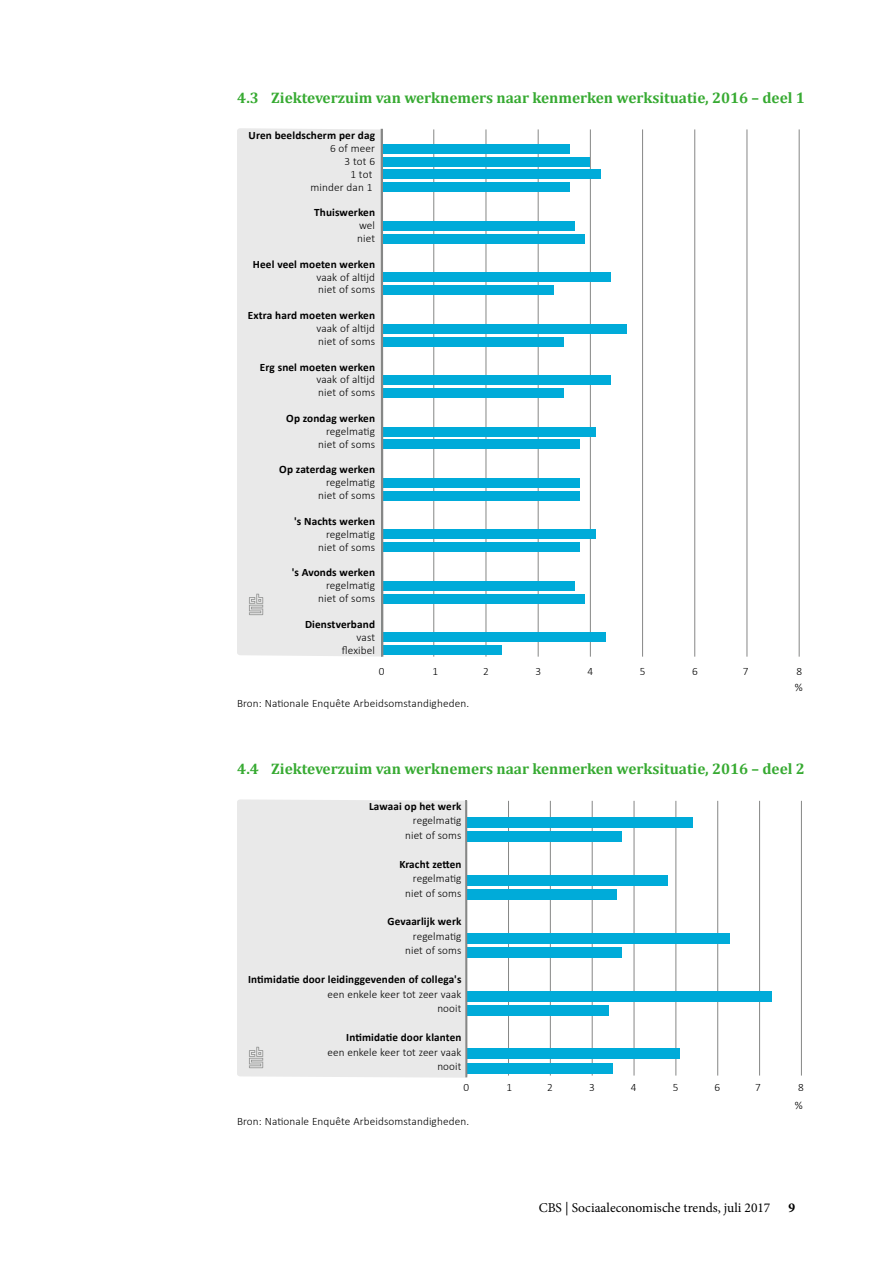
<style>
.page{position:relative;width:893px;height:1263px;background:#fff}
.page>*{position:absolute;margin:0;border:0;box-sizing:border-box;transform-origin:0 0}
.t1{font:700 15.3px "Cambria";color:#37aa32}
.t2{font:13.5px "Minion Pro";color:#000}
.t3{font:700 13.5px "Minion Pro";color:#000}
.t4{font:300 11.25px "Calibri";letter-spacing:.01em;color:#000}
.t5{font:700 11.25px "Calibri";letter-spacing:.01em;color:#000}
</style>
<div class="page">
<div style="left:237px;top:128px;width:146px;height:528px;background:#e9e9e9"></div>
<svg style="left:249px;top:594px;width:14px;height:21px"></svg>
<hr style="left:433px;top:129px;width:1px;height:528px;background:#868786">
<hr style="left:486px;top:129px;width:1px;height:528px;background:#868786">
<hr style="left:538px;top:129px;width:1px;height:528px;background:#868786">
<hr style="left:590px;top:129px;width:1px;height:528px;background:#868786">
<hr style="left:642px;top:129px;width:1px;height:528px;background:#868786">
<hr style="left:694px;top:129px;width:1px;height:528px;background:#868786">
<hr style="left:747px;top:129px;width:1px;height:528px;background:#868786">
<hr style="left:799px;top:129px;width:1px;height:528px;background:#868786">
<div style="left:382px;top:144px;width:187px;height:9px;background:#00abd9"></div>
<div style="left:382px;top:157px;width:208px;height:9px;background:#00abd9"></div>
<div style="left:382px;top:170px;width:219px;height:9px;background:#00abd9"></div>
<div style="left:382px;top:183px;width:187px;height:9px;background:#00abd9"></div>
<div style="left:382px;top:221px;width:193px;height:9px;background:#00abd9"></div>
<div style="left:382px;top:234px;width:203px;height:9px;background:#00abd9"></div>
<div style="left:382px;top:273px;width:229px;height:9px;background:#00abd9"></div>
<div style="left:382px;top:286px;width:172px;height:9px;background:#00abd9"></div>
<div style="left:382px;top:324px;width:245px;height:9px;background:#00abd9"></div>
<div style="left:382px;top:337px;width:182px;height:9px;background:#00abd9"></div>
<div style="left:382px;top:376px;width:229px;height:9px;background:#00abd9"></div>
<div style="left:382px;top:388px;width:182px;height:10px;background:#00abd9"></div>
<div style="left:382px;top:427px;width:214px;height:9px;background:#00abd9"></div>
<div style="left:382px;top:440px;width:198px;height:9px;background:#00abd9"></div>
<div style="left:382px;top:478px;width:198px;height:10px;background:#00abd9"></div>
<div style="left:382px;top:491px;width:198px;height:9px;background:#00abd9"></div>
<div style="left:382px;top:530px;width:214px;height:9px;background:#00abd9"></div>
<div style="left:382px;top:543px;width:198px;height:9px;background:#00abd9"></div>
<div style="left:382px;top:581px;width:193px;height:9px;background:#00abd9"></div>
<div style="left:382px;top:594px;width:203px;height:9px;background:#00abd9"></div>
<div style="left:382px;top:633px;width:224px;height:9px;background:#00abd9"></div>
<div style="left:382px;top:646px;width:120px;height:9px;background:#00abd9"></div>
<hr style="left:381px;top:129px;width:2px;height:528px;background:#868786">
<div style="left:237px;top:799px;width:229px;height:279px;background:#e9e9e9"></div>
<svg style="left:249px;top:1047px;width:14px;height:21px"></svg>
<hr style="left:508px;top:801px;width:1px;height:274px;background:#868786">
<hr style="left:550px;top:801px;width:1px;height:274px;background:#868786">
<hr style="left:592px;top:801px;width:1px;height:274px;background:#868786">
<hr style="left:634px;top:801px;width:1px;height:274px;background:#868786">
<hr style="left:676px;top:801px;width:1px;height:274px;background:#868786">
<hr style="left:717px;top:801px;width:1px;height:274px;background:#868786">
<hr style="left:759px;top:801px;width:1px;height:274px;background:#868786">
<hr style="left:801px;top:801px;width:1px;height:274px;background:#868786">
<div style="left:467px;top:817px;width:226px;height:11px;background:#00abd9"></div>
<div style="left:467px;top:832px;width:154px;height:10px;background:#00abd9"></div>
<div style="left:467px;top:875px;width:200px;height:10px;background:#00abd9"></div>
<div style="left:467px;top:890px;width:150px;height:10px;background:#00abd9"></div>
<div style="left:467px;top:933px;width:263px;height:10px;background:#00abd9"></div>
<div style="left:467px;top:947px;width:154px;height:11px;background:#00abd9"></div>
<div style="left:467px;top:991px;width:305px;height:10px;background:#00abd9"></div>
<div style="left:467px;top:1005px;width:142px;height:11px;background:#00abd9"></div>
<div style="left:467px;top:1049px;width:213px;height:10px;background:#00abd9"></div>
<div style="left:467px;top:1063px;width:146px;height:10px;background:#00abd9"></div>
<hr style="left:465px;top:800px;width:2px;height:277px;background:#868786">
<h1 class="t1" style="left:237px;top:88px;width:569px">4.3 Ziekteverzuim van werknemers naar kenmerken werksituatie, 2016 – deel 1</h1>
<p class="t5" style="left:249px;top:127px;width:128px">Uren beeldscherm per dag</p>
<p class="t4" style="left:330px;top:141px;width:46px">6 of meer</p>
<p class="t4" style="left:345px;top:154px;width:32px">3 tot 6</p>
<p class="t4" style="left:350px;top:167px;width:23px">1 tot</p>
<p class="t4" style="left:311px;top:180px;width:63px">minder dan 1</p>
<p class="t5" style="left:314px;top:205px;width:62px">Thuiswerken</p>
<p class="t4" style="left:359px;top:218px;width:18px">wel</p>
<p class="t4" style="left:357px;top:231px;width:19px">niet</p>
<p class="t5" style="left:253px;top:256px;width:124px">Heel veel moeten werken</p>
<p class="t4" style="left:316px;top:270px;width:60px">vaak of altijd</p>
<p class="t4" style="left:318px;top:283px;width:58px">niet of soms</p>
<p class="t5" style="left:248px;top:307px;width:129px">Extra hard moeten werken</p>
<p class="t4" style="left:316px;top:321px;width:60px">vaak of altijd</p>
<p class="t4" style="left:318px;top:334px;width:58px">niet of soms</p>
<p class="t5" style="left:260px;top:359px;width:117px">Erg snel moeten werken</p>
<p class="t4" style="left:316px;top:373px;width:60px">vaak of altijd</p>
<p class="t4" style="left:318px;top:386px;width:58px">niet of soms</p>
<p class="t5" style="left:286px;top:410px;width:90px">Op zondag werken</p>
<p class="t4" style="left:326px;top:424px;width:51px">regelmatig</p>
<p class="t4" style="left:318px;top:437px;width:58px">niet of soms</p>
<p class="t5" style="left:279px;top:462px;width:97px">Op zaterdag werken</p>
<p class="t4" style="left:326px;top:476px;width:51px">regelmatig</p>
<p class="t4" style="left:318px;top:488px;width:58px">niet of soms</p>
<p class="t5" style="left:294px;top:513px;width:82px">'s Nachts werken</p>
<p class="t4" style="left:326px;top:527px;width:51px">regelmatig</p>
<p class="t4" style="left:318px;top:540px;width:58px">niet of soms</p>
<p class="t5" style="left:292px;top:565px;width:85px">'s Avonds werken</p>
<p class="t4" style="left:326px;top:578px;width:51px">regelmatig</p>
<p class="t4" style="left:318px;top:591px;width:58px">niet of soms</p>
<p class="t5" style="left:305px;top:616px;width:71px">Dienstverband</p>
<p class="t4" style="left:357px;top:630px;width:20px">vast</p>
<p class="t4" style="left:342px;top:643px;width:35px">flexibel</p>
<p class="t4" style="left:379px;top:664px;width:7px">0</p>
<p class="t4" style="left:432px;top:664px;width:7px">1</p>
<p class="t4" style="left:483px;top:664px;width:7px">2</p>
<p class="t4" style="left:535px;top:664px;width:7px">3</p>
<p class="t4" style="left:588px;top:664px;width:7px">4</p>
<p class="t4" style="left:640px;top:664px;width:7px">5</p>
<p class="t4" style="left:692px;top:664px;width:7px">6</p>
<p class="t4" style="left:743px;top:664px;width:7px">7</p>
<p class="t4" style="left:796px;top:664px;width:7px">8</p>
<p class="t4" style="left:237px;top:696px;width:234px">Bron: Nationale Enquête Arbeidsomstandigheden.</p>
<p class="t4" style="left:795px;top:680px;width:9px">%</p>
<h1 class="t1" style="left:237px;top:759px;width:569px">4.4 Ziekteverzuim van werknemers naar kenmerken werksituatie, 2016 – deel 2</h1>
<p class="t5" style="left:369px;top:798px;width:94px">Lawaai op het werk</p>
<p class="t4" style="left:413px;top:813px;width:50px">regelmatig</p>
<p class="t4" style="left:405px;top:828px;width:58px">niet of soms</p>
<p class="t5" style="left:399px;top:856px;width:64px">Kracht zetten</p>
<p class="t4" style="left:413px;top:871px;width:50px">regelmatig</p>
<p class="t4" style="left:405px;top:886px;width:58px">niet of soms</p>
<p class="t5" style="left:388px;top:914px;width:75px">Gevaarlijk werk</p>
<p class="t4" style="left:413px;top:929px;width:50px">regelmatig</p>
<p class="t4" style="left:405px;top:944px;width:58px">niet of soms</p>
<p class="t5" style="left:248px;top:971px;width:215px">Intimidatie door leidinggevenden of collega's</p>
<p class="t4" style="left:328px;top:987px;width:135px">een enkele keer tot zeer vaak</p>
<p class="t4" style="left:437px;top:1001px;width:26px">nooit</p>
<p class="t5" style="left:346px;top:1029px;width:117px">Intimidatie door klanten</p>
<p class="t4" style="left:328px;top:1045px;width:135px">een enkele keer tot zeer vaak</p>
<p class="t4" style="left:437px;top:1059px;width:26px">nooit</p>
<p class="t4" style="left:463px;top:1080px;width:7px">0</p>
<p class="t4" style="left:506px;top:1080px;width:7px">1</p>
<p class="t4" style="left:547px;top:1080px;width:7px">2</p>
<p class="t4" style="left:589px;top:1080px;width:7px">3</p>
<p class="t4" style="left:631px;top:1080px;width:7px">4</p>
<p class="t4" style="left:673px;top:1080px;width:7px">5</p>
<p class="t4" style="left:714px;top:1080px;width:7px">6</p>
<p class="t4" style="left:755px;top:1080px;width:7px">7</p>
<p class="t4" style="left:798px;top:1080px;width:7px">8</p>
<p class="t4" style="left:237px;top:1114px;width:234px">Bron: Nationale Enquête Arbeidsomstandigheden.</p>
<p class="t4" style="left:795px;top:1098px;width:9px">%</p>
<p class="t2" style="left:539px;top:1198px;width:233px">CBS | Sociaaleconomische trends, juli 2017</p>
<p class="t3" style="left:788px;top:1198px;width:8px">9</p>
</div>
